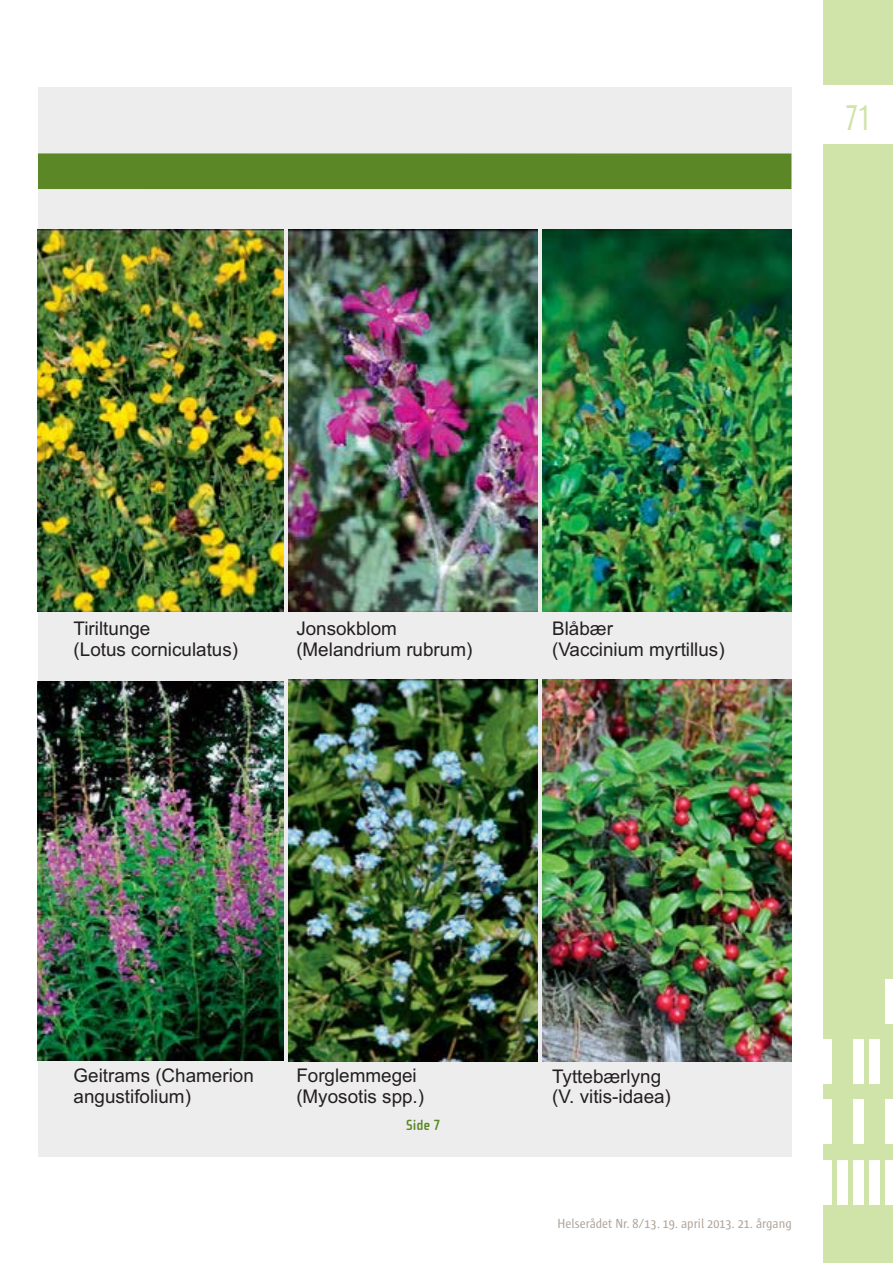
<style>
.page{position:relative;width:893px;height:1263px;background:#fff}
.page>*{position:absolute;margin:0;border:0;box-sizing:border-box;transform-origin:0 0}
.t1{font:36px "Dax Condensed";color:#d0e4a9;scale:.8 1}
.t2{font:18.9px/20.7px "Arial MT+T42";color:#231f20}
.t3{font:700 15.15px "Cholla Sans";color:#5c8727}
.t4{font:13.5px "Sun Cd";color:#b0a49a;scale:1.07 1}
</style>
<div class="page">
<div style="left:824px;top:0;width:69px;height:1263px;background:#d0e4a9"></div>
<div style="left:886px;top:979px;width:7px;height:45px;background:#fff"></div>
<div style="left:886px;top:1099px;width:7px;height:45px;background:#fff"></div>
<div style="left:886px;top:1160px;width:7px;height:45px;background:#fff"></div>
<div style="left:870px;top:1039px;width:10px;height:45px;background:#fff"></div>
<div style="left:870px;top:1160px;width:10px;height:45px;background:#fff"></div>
<div style="left:837px;top:1160px;width:11px;height:45px;background:#fff"></div>
<div style="left:853px;top:1039px;width:11px;height:45px;background:#fff"></div>
<div style="left:853px;top:1099px;width:11px;height:45px;background:#fff"></div>
<div style="left:853px;top:1160px;width:11px;height:45px;background:#fff"></div>
<div style="left:821px;top:1039px;width:11px;height:45px;background:#fff"></div>
<div style="left:821px;top:1099px;width:11px;height:45px;background:#fff"></div>
<div style="left:821px;top:1160px;width:11px;height:45px;background:#fff"></div>
<div style="left:797px;top:85px;width:96px;height:58px;background:#fff"></div>
<div style="left:38px;top:87px;width:753px;height:1069px;background:#ededed"></div>
<div style="left:38px;top:153px;width:753px;height:36px;background:#5c8727"></div>
<img style="left:38px;top:230px;width:245px;height:382px">
<img style="left:38px;top:681px;width:245px;height:379px">
<img style="left:289px;top:230px;width:248px;height:382px">
<img style="left:289px;top:680px;width:248px;height:381px">
<img style="left:543px;top:230px;width:248px;height:382px">
<img style="left:543px;top:680px;width:248px;height:381px">
<h1 class="t1" style="left:845px;top:100px;width:34px">71</h1>
<p class="t2" style="left:74px;top:620px;width:166px">Tiriltunge<br>(Lotus corniculatus)</p>
<p class="t2" style="left:296px;top:620px;width:178px">Jonsokblom (Melandrium rubrum)</p>
<p class="t2" style="left:552px;top:620px;width:174px">Blåbær<br>(Vaccinium myrtillus)</p>
<p class="t2" style="left:74px;top:1067px;width:182px">Geitrams (Chamerion angustifolium)</p>
<p class="t2" style="left:296px;top:1067px;width:129px">Forglemmegei (Myosotis spp.)</p>
<p class="t3" style="left:406px;top:1119px;width:36px">Side 7</p>
<p class="t2" style="left:552px;top:1067px;width:120px">Tyttebærlyng (V. vitis-idaea)</p>
<p class="t4" style="left:557px;top:1218px;width:220px">Helserådet Nr. 8/13. 19. april 2013. 21. årgang</p>
</div>
